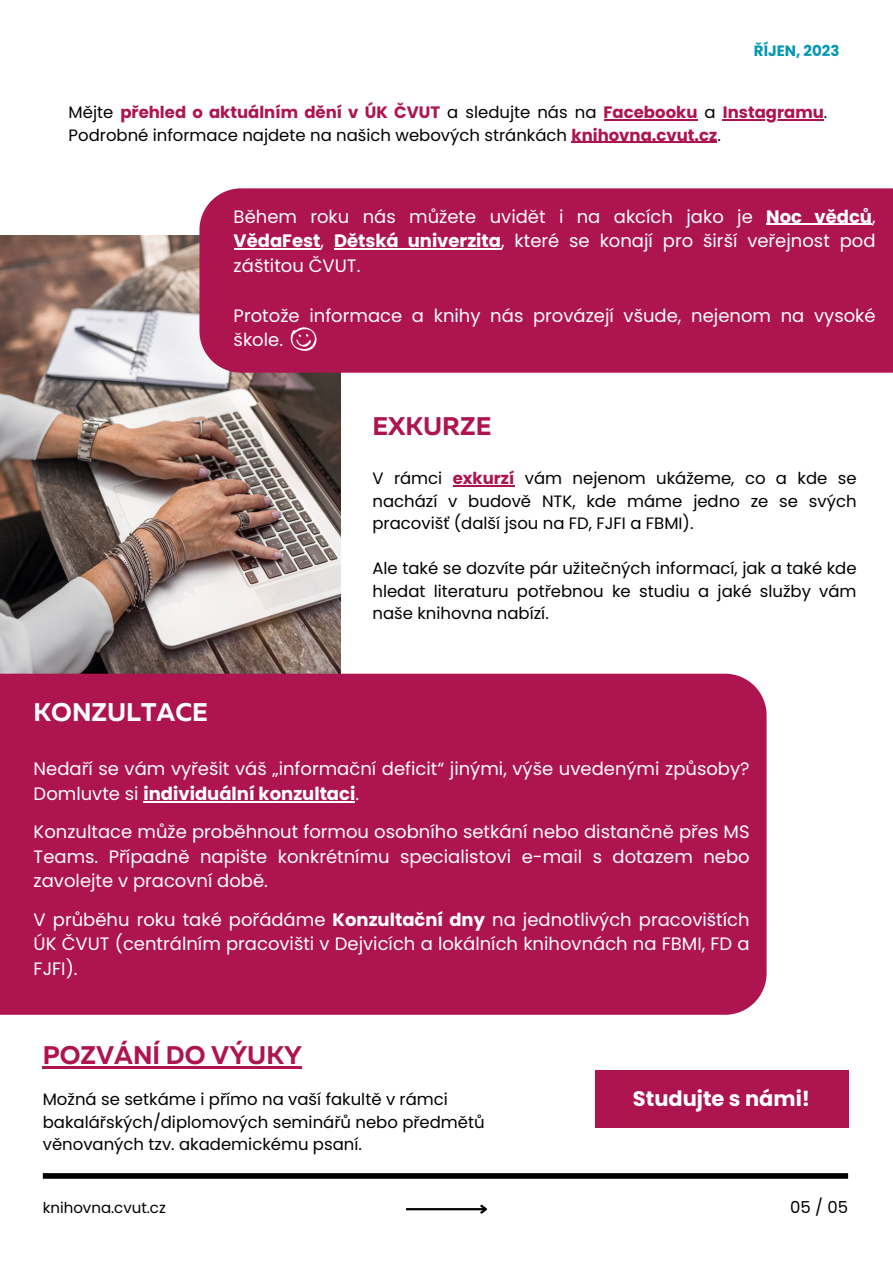
<style>
.page{position:relative;width:893px;height:1264px;background:#fff}
.page>*{position:absolute;margin:0;border:0;box-sizing:border-box;transform-origin:0 0}
.t1{font:700 25.5px "Muller";color:#ad1450}
.t2{font:700 25.5px "Muller";color:#fff}
.t3{font:700 21px "Poppins";color:#fff}
.t4{font:18px/24.5px "Poppins";color:#fff;text-align:justify}
.t5{font:16.5px/22.5px "Poppins";color:#000}
.t6{font:15px "Poppins";color:#000}
.t7{font:700 15px "Poppins";color:#0097b2}
.s1{font-weight:700;color:#ad1450}
.s2{font-weight:700}
</style>
<div class="page">
<div style="left:43px;top:1173px;width:805px;height:5px;background:#000"></div>
<hr style="left:406px;top:1207px;width:80px;height:3px;background:#000">
<svg style="left:478px;top:1204px;width:9px;height:10px"></svg>
<img style="left:0;top:235px;width:341px;height:438px">
<div style="left:199px;top:188px;width:693px;height:185px;background:#ad1450"></div>
<div style="left:0;top:673px;width:766px;height:341px;background:#ad1450"></div>
<div style="left:595px;top:1069px;width:253px;height:58px;background:#ad1450"></div>
<hr style="left:766px;top:224px;width:106px;height:1px;background:#fff">
<hr style="left:234px;top:248px;width:86px;height:2px;background:#fff">
<hr style="left:334px;top:248px;width:167px;height:2px;background:#fff">
<svg style="left:291px;top:327px;width:25px;height:24px"></svg>
<hr style="left:603px;top:119px;width:94px;height:1px;background:#ad1450">
<hr style="left:722px;top:119px;width:101px;height:1px;background:#ad1450">
<hr style="left:571px;top:142px;width:146px;height:1px;background:#ad1450">
<hr style="left:452px;top:485px;width:62px;height:1px;background:#ad1450">
<hr style="left:143px;top:801px;width:212px;height:2px;background:#fff">
<hr style="left:43px;top:1066px;width:259px;height:2px;background:#ad1450">
<p class="t7" style="left:753px;top:40px;width:87px">ŘÍJEN, 2023</p>
<p class="t5" style="left:69px;top:101px;width:760px">Mějte <span class="s1">přehled o aktuálním dění v ÚK ČVUT</span> a sledujte nás na <span class="s1">Facebooku</span> a <span class="s1">Instagramu</span>.<br>Podrobné informace najdete na našich webových stránkách <span class="s1">knihovna.cvut.cz</span>.</p>
<p class="t4" style="left:234px;top:204px;width:643px">Během roku nás můžete uvidět i na akcích jako je <span class="s2">Noc vědců</span>, <span class="s2">VědaFest</span>, <span class="s2">Dětská univerzita</span>, které se konají pro širší veřejnost pod záštitou ČVUT.</p>
<p class="t4" style="left:234px;top:303px;width:643px">Protože informace a knihy nás provázejí všude, nejenom na vysoké škole.</p>
<p class="t1" style="left:372px;top:416px;width:121px">EXKURZE</p>
<p class="t5" style="left:372px;top:467px;width:485px;text-align:justify">V rámci <span class="s1">exkurzí</span> vám nejenom ukážeme, co a kde se nachází v budově NTK, kde máme jedno ze se svých pracovišť (další jsou na FD, FJFI a FBMI).</p>
<p class="t5" style="left:372px;top:557px;width:485px;text-align:justify">Ale také se dozvíte pár užitečných informací, jak a také kde hledat literaturu potřebnou ke studiu a jaké služby vám naše knihovna nabízí.</p>
<p class="t2" style="left:34px;top:701px;width:176px">KONZULTACE</p>
<p class="t4" style="left:34px;top:756px;width:717px">Nedaří se vám vyřešit váš „informační deficit“ jinými, výše uvedenými způsoby?<br>Domluvte si <span class="s2">individuální konzultaci</span>.</p>
<p class="t4" style="left:34px;top:819px;width:717px">Konzultace může proběhnout formou osobního setkání nebo distančně přes MS Teams. Případně napište konkrétnímu specialistovi e-mail s dotazem nebo zavolejte v pracovní době.</p>
<p class="t4" style="left:34px;top:907px;width:717px">V průběhu roku také pořádáme <span class="s2">Konzultační dny</span> na jednotlivých pracovištích ÚK ČVUT (centrálním pracovišti v Dejvicích a lokálních knihovnách na FBMI, FD a FJFI).</p>
<p class="t1" style="left:43px;top:1044px;width:260px">POZVÁNÍ DO VÝUKY</p>
<p class="t5" style="left:43px;top:1088px;width:443px">Možná se setkáme i přímo na vaší fakultě v rámci bakalářských/diplomových seminářů nebo předmětů věnovaných tzv. akademickému psaní.</p>
<p class="t3" style="left:633px;top:1084px;width:179px">Studujte s námi!</p>
<p class="t6" style="left:43px;top:1196px;width:125px">knihovna.cvut.cz</p>
<p class="t5" style="left:790px;top:1195px;width:60px">05 / 05</p>
</div>
